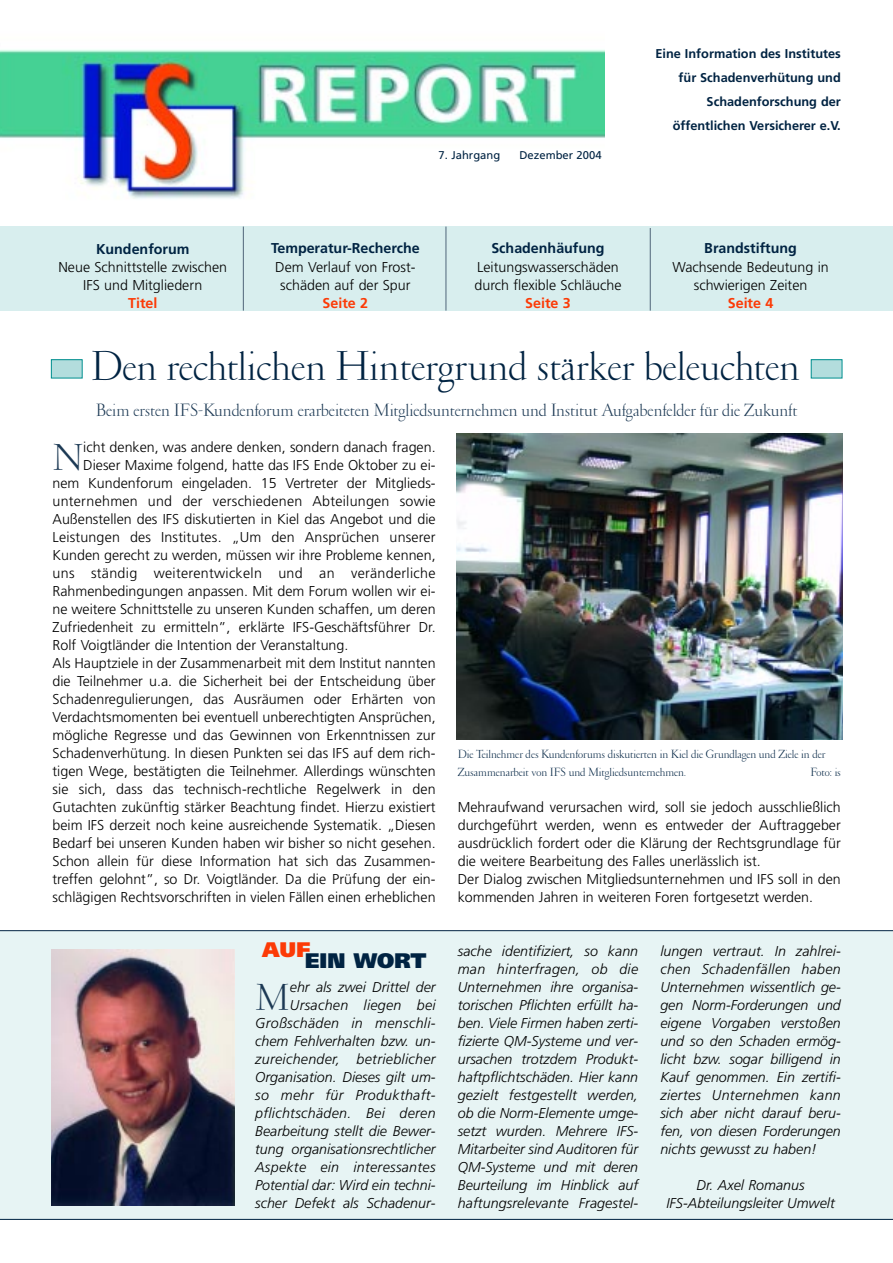
<style>
.page{position:relative;width:893px;height:1263px;background:#fff}
.page>*{position:absolute;margin:0;border:0;box-sizing:border-box;transform-origin:0 0}
.t1{font:300 42.3px "Garamond";color:#002342}
.t2{font:300 37.95px "Garamond";color:#1c3954}
.t3{font:900 21px "Frutiger";color:#002342}
.t4{font:900 21px "Frutiger";color:#fc3a06}
.t5{font:300 18px "Garamond";color:#1c3954}
.t6{font:300 14.25px/18px "Frutiger";color:#000;text-align:center}
.t7{font:italic 300 14.25px/18px "Frutiger";color:#000;text-align:justify}
.t8{font:300 14.25px "Frutiger";letter-spacing:.02em;color:#000}
.t9{font:700 14.25px "Frutiger";color:#002342}
.t10{font:700 14.25px "Frutiger";color:#fc3a06}
.t11{font:700 12.75px/24px "Frutiger";color:#002342;text-align:right}
.t12{font:300 12px/18px "Garamond";color:#002342}
.t13{font:11.25px "Frutiger";color:#002342}
</style>
<div class="page">
<div style="left:0;top:227px;width:892px;height:84px;background:#d8eeee"></div>
<div style="left:0;top:930px;width:892px;height:290px;background:#e7f4f4"></div>
<img style="left:0;top:49px;width:604px;height:150px">
<img style="left:456px;top:434px;width:386px;height:306px">
<hr style="left:445px;top:227px;width:1px;height:84px;background:#506579">
<hr style="left:243px;top:227px;width:1px;height:84px;background:#506579">
<hr style="left:650px;top:228px;width:1px;height:83px;background:#506579">
<div style="left:51px;top:360px;width:31px;height:18px;background:#b3dddd"></div>
<div style="left:51px;top:359px;width:31px;height:19px;border:1px solid #008f8f"></div>
<div style="left:811px;top:360px;width:31px;height:18px;background:#b3dddd"></div>
<div style="left:810px;top:359px;width:32px;height:19px;border:1px solid #008f8f"></div>
<img style="left:51px;top:950px;width:183px;height:256px">
<p class="t9" style="left:96px;top:243px;width:95px">Kundenforum</p>
<p class="t6" style="left:58px;top:259px;width:170px">Neue Schnittstelle zwischen<br>IFS und Mitgliedern</p>
<p class="t10" style="left:128px;top:297px;width:31px">Titel</p>
<p class="t13" style="left:438px;top:150px;width:63px">7. Jahrgang</p>
<p class="t13" style="left:519px;top:150px;width:84px">Dezember 2004</p>
<p class="t9" style="left:271px;top:243px;width:150px">Temperatur-Recherche</p>
<p class="t6" style="left:275px;top:259px;width:142px">Dem Verlauf von Frost&shy;schäden auf der Spur</p>
<p class="t10" style="left:322px;top:297px;width:47px">Seite 2</p>
<p class="t9" style="left:491px;top:243px;width:115px">Schadenhäufung</p>
<p class="t6" style="left:474px;top:259px;width:148px;text-align:left">Leitungswasserschäden durch flexible Schläuche</p>
<p class="t10" style="left:525px;top:297px;width:47px">Seite 3</p>
<p class="t11" style="left:655px;top:42px;width:187px">Eine Information des Institutes für Schadenverhütung und<br>Schadenforschung der öffentlichen Versicherer e.V.</p>
<p class="t9" style="left:704px;top:243px;width:94px">Brandstiftung</p>
<p class="t6" style="left:672px;top:259px;width:158px">Wachsende Bedeutung in schwierigen Zeiten</p>
<p class="t10" style="left:727px;top:297px;width:47px">Seite 4</p>
<h1 class="t1" style="left:91px;top:350px;width:710px">Den rechtlichen Hintergrund stärker beleuchten</h1>
<p class="t5" style="left:96px;top:403px;width:703px">Beim ersten IFS-Kundenforum erarbeiteten Mitgliedsunternehmen und Institut Aufgabenfelder für die Zukunft</p>
<h2 class="t2" style="left:53px;top:443px;width:32px">N</h2>
<p class="t6" style="left:83px;top:439px;width:354px">icht denken, was andere denken, sondern danach fragen.</p>
<p class="t6" style="left:83px;top:457px;width:354px">Dieser Maxime folgend, hatte das IFS Ende Oktober zu ei-</p>
<p class="t6" style="left:53px;top:475px;width:384px">nem Kundenforum eingeladen. 15 Vertreter der Mitglieds-</p>
<p class="t8" style="left:53px;top:495px;width:384px">unternehmen und der verschiedenen Abteilungen sowie</p>
<p class="t6" style="left:53px;top:511px;width:384px">Außenstellen des IFS diskutierten in Kiel das Angebot und die</p>
<p class="t6" style="left:53px;top:529px;width:384px">Leistungen des Institutes. „Um den Ansprüchen unserer</p>
<p class="t6" style="left:53px;top:547px;width:384px">Kunden gerecht zu werden, müssen wir ihre Probleme kennen,</p>
<p class="t8" style="left:53px;top:567px;width:384px">uns ständig weiterentwickeln und an veränderliche</p>
<p class="t6" style="left:53px;top:583px;width:384px">Rahmenbedingungen anpassen. Mit dem Forum wollen wir ei-</p>
<p class="t6" style="left:53px;top:601px;width:384px">ne weitere Schnittstelle zu unseren Kunden schaffen, um deren</p>
<p class="t6" style="left:53px;top:619px;width:384px">Zufriedenheit zu ermitteln”, erklärte IFS-Geschäftsführer Dr.</p>
<p class="t6" style="left:53px;top:637px;width:297px">Rolf Voigtländer die Intention der Veranstaltung.</p>
<p class="t6" style="left:53px;top:655px;width:384px">Als Hauptziele in der Zusammenarbeit mit dem Institut nannten</p>
<p class="t6" style="left:53px;top:673px;width:384px">die Teilnehmer u.a. die Sicherheit bei der Entscheidung über</p>
<p class="t6" style="left:53px;top:691px;width:384px">Schadenregulierungen, das Ausräumen oder Erhärten von</p>
<p class="t6" style="left:53px;top:709px;width:384px">Verdachtsmomenten bei eventuell unberechtigten Ansprüchen,</p>
<p class="t6" style="left:53px;top:727px;width:384px">mögliche Regresse und das Gewinnen von Erkenntnissen zur</p>
<p class="t6" style="left:53px;top:745px;width:384px">Schadenverhütung. In diesen Punkten sei das IFS auf dem rich-</p>
<p class="t6" style="left:53px;top:763px;width:384px">tigen Wege, bestätigten die Teilnehmer. Allerdings wünschten</p>
<p class="t6" style="left:53px;top:781px;width:384px">sie sich, dass das technisch-rechtliche Regelwerk in den</p>
<p class="t6" style="left:53px;top:799px;width:384px">Gutachten zukünftig stärker Beachtung findet. Hierzu existiert</p>
<p class="t6" style="left:53px;top:817px;width:384px">beim IFS derzeit noch keine ausreichende Systematik. „Diesen</p>
<p class="t6" style="left:53px;top:835px;width:384px">Bedarf bei unseren Kunden haben wir bisher so nicht gesehen.</p>
<p class="t6" style="left:53px;top:853px;width:384px">Schon allein für diese Information hat sich das Zusammen-</p>
<p class="t6" style="left:53px;top:871px;width:384px">treffen gelohnt”, so Dr. Voigtländer. Da die Prüfung der ein-</p>
<p class="t6" style="left:53px;top:889px;width:384px">schlägigen Rechtsvorschriften in vielen Fällen einen erheblichen</p>
<h3 class="t4" style="left:262px;top:941px;width:50px">AUF</h3>
<h3 class="t3" style="left:305px;top:952px;width:123px">EIN WORT</h3>
<p class="t7" style="left:255px;top:979px;width:182px;text-align:right">ehr als zwei Drittel der<br>Ursachen liegen bei<br>Großschäden in menschli&shy;chem Fehlverhalten bzw. un&shy;zureichender, betrieblicher<br>Organisation. Dieses gilt um&shy;so mehr für Produkthaft&shy;pflichtschäden. Bei deren<br>Bearbeitung stellt die Bewer&shy;tung organisationsrechtlicher<br>Aspekte ein interessantes<br>Potential dar: Wird ein techni&shy;scher Defekt als Schadenur-</p>
<h2 class="t2" style="left:255px;top:983px;width:36px">M</h2>
<p class="t12" style="left:458px;top:747px;width:369px">Die Teilnehmer des Kundenforums diskutierten in Kiel die Grundlagen und Ziele in der<br>Zusammenarbeit von IFS und Mitgliedsunternehmen.</p>
<p class="t12" style="left:810px;top:765px;width:32px">Foto: is</p>
<p class="t6" style="left:458px;top:799px;width:384px;text-align:left">Mehraufwand verursachen wird, soll sie jedoch ausschließlich durchgeführt werden, wenn es entweder der Auftraggeber ausdrücklich fordert oder die Klärung der Rechtsgrundlage für die weitere Bearbeitung des Falles unerlässlich ist.<br>Der Dialog zwischen Mitgliedsunternehmen und IFS soll in den kommenden Jahren in weiteren Foren fortgesetzt werden.</p>
<p class="t7" style="left:458px;top:943px;width:182px">sache identifiziert, so kann man hinterfragen, ob die Unternehmen ihre organisa&shy;torischen Pflichten erfüllt ha&shy;ben. Viele Firmen haben zerti&shy;fizierte QM-Systeme und ver&shy;ursachen trotzdem Produkt&shy;haftpflichtschäden. Hier kann gezielt festgestellt werden, ob die Norm-Elemente umge&shy;setzt wurden. Mehrere IFS-Mitarbeiter sind Auditoren für QM-Systeme und mit deren Beurteilung im Hinblick auf haftungsrelevante Fragestel-</p>
<p class="t7" style="left:660px;top:943px;width:182px">lungen vertraut. In zahlrei&shy;chen Schadenfällen haben Unternehmen wissentlich ge&shy;gen Norm-Forderungen und eigene Vorgaben verstoßen und so den Schaden ermög&shy;licht bzw. sogar billigend in Kauf genommen. Ein zertifi&shy;ziertes Unternehmen kann sich aber nicht darauf beru&shy;fen, von diesen Forderungen nichts gewusst zu haben!</p>
<p class="t7" style="left:666px;top:1177px;width:170px;text-align:center">Dr. Axel Romanus<br>IFS-Abteilungsleiter Umwelt</p>
</div>
